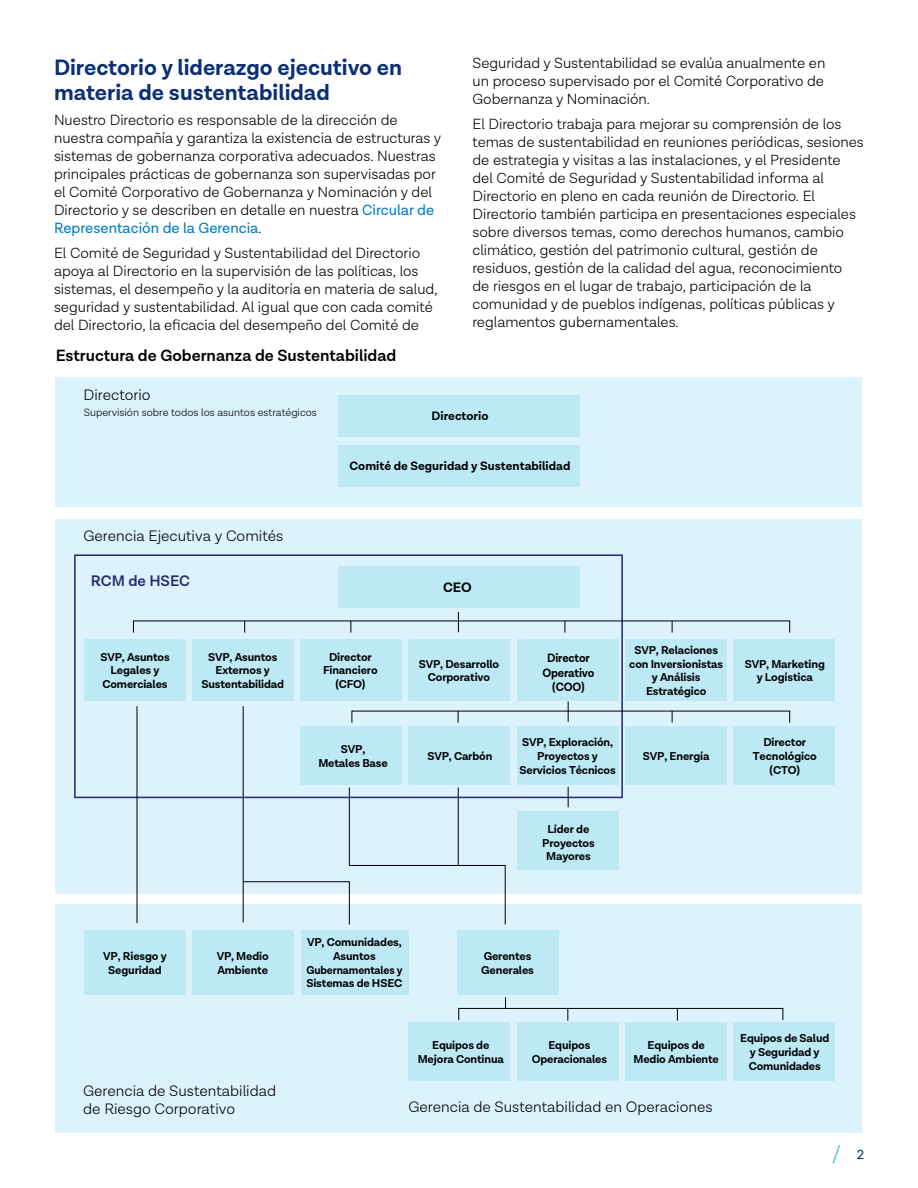
<style>
.page{position:relative;width:918px;height:1188px;background:#fff}
.page>*{position:absolute;margin:0;border:0;box-sizing:border-box;transform-origin:0 0}
.t1{font:700 22.5px/24.8px "Lota Grotesque";color:#0d2f76}
.t2{font:600 16.5px "Lota Grotesque";color:#000}
.t3{font:300 15.45px/18.5px "Lota Grotesque";color:#000}
.t4{font:600 15.45px "Lota Grotesque";color:#272c71}
.t5{font:300 15px/18px "Lota Grotesque";color:#000}
.t6{font:700 13.8px "Lota Grotesque";color:#000}
.t7{font:13.5px "Lota Grotesque";color:#0d2f76}
.t8{font:700 12.3px "Lota Grotesque";color:#000}
.t9{font:700 12.3px/14.7px "Lota Grotesque";color:#000;text-align:center;scale:.95 1}
.t10{font:700 11.55px/13.8px "Lota Grotesque";letter-spacing:-.01em;color:#000;text-align:center}
.t11{font:300 10.8px "Lota Grotesque";color:#000}
.s1{font-weight:400;color:#007dc5}
</style>
<div class="page">
<svg style="left:832px;top:1145px;width:9px;height:19px"></svg>
<div style="left:56px;top:519px;width:806px;height:375px;background:#dcf2fd"></div>
<div style="left:56px;top:904px;width:806px;height:229px;background:#dcf2fd"></div>
<div style="left:56px;top:377px;width:806px;height:130px;background:#dcf2fd"></div>
<svg style="left:74px;top:554px;width:549px;height:244px"></svg>
<div style="left:339px;top:445px;width:241px;height:42px;background:#bde9f4"></div>
<div style="left:339px;top:395px;width:241px;height:42px;background:#bde9f4"></div>
<div style="left:339px;top:566px;width:241px;height:42px;background:#bde9f4"></div>
<div style="left:301px;top:726px;width:101px;height:59px;background:#bde9f4"></div>
<div style="left:409px;top:726px;width:101px;height:59px;background:#bde9f4"></div>
<div style="left:517px;top:726px;width:102px;height:59px;background:#bde9f4"></div>
<div style="left:625px;top:726px;width:102px;height:59px;background:#bde9f4"></div>
<div style="left:733px;top:726px;width:102px;height:59px;background:#bde9f4"></div>
<div style="left:409px;top:1022px;width:101px;height:59px;background:#bde9f4"></div>
<div style="left:517px;top:1022px;width:102px;height:59px;background:#bde9f4"></div>
<div style="left:625px;top:1022px;width:102px;height:59px;background:#bde9f4"></div>
<div style="left:733px;top:1022px;width:102px;height:59px;background:#bde9f4"></div>
<svg style="left:458px;top:612px;width:1px;height:19px"></svg>
<div style="left:85px;top:640px;width:101px;height:61px;background:#bde9f4"></div>
<div style="left:193px;top:640px;width:101px;height:61px;background:#bde9f4"></div>
<div style="left:301px;top:640px;width:101px;height:61px;background:#bde9f4"></div>
<div style="left:409px;top:640px;width:101px;height:61px;background:#bde9f4"></div>
<div style="left:517px;top:640px;width:102px;height:61px;background:#bde9f4"></div>
<div style="left:625px;top:640px;width:102px;height:61px;background:#bde9f4"></div>
<div style="left:733px;top:640px;width:102px;height:61px;background:#bde9f4"></div>
<div style="left:92px;top:575px;width:77px;height:11px;background:#dcf2fd"></div>
<svg style="left:568px;top:701px;width:1px;height:20px"></svg>
<div style="left:85px;top:930px;width:101px;height:65px;background:#bde9f4"></div>
<div style="left:301px;top:930px;width:107px;height:65px;background:#bde9f4"></div>
<div style="left:192px;top:930px;width:102px;height:65px;background:#bde9f4"></div>
<div style="left:457px;top:930px;width:101px;height:65px;background:#bde9f4"></div>
<div style="left:517px;top:812px;width:102px;height:58px;background:#bde9f4"></div>
<svg style="left:568px;top:787px;width:1px;height:20px"></svg>
<svg style="left:244px;top:621px;width:1px;height:12px"></svg>
<svg style="left:350px;top:621px;width:1px;height:12px"></svg>
<svg style="left:565px;top:621px;width:1px;height:12px"></svg>
<svg style="left:672px;top:621px;width:1px;height:12px"></svg>
<svg style="left:672px;top:711px;width:1px;height:12px"></svg>
<svg style="left:458px;top:711px;width:1px;height:12px"></svg>
<div style="left:458px;top:1008px;width:325px;height:13px;border:1px solid #000"></div>
<svg style="left:567px;top:1009px;width:1px;height:12px"></svg>
<svg style="left:677px;top:1009px;width:1px;height:12px"></svg>
<hr style="left:243px;top:706px;width:1px;height:216px;background:#000">
<svg style="left:242px;top:787px;width:264px;height:138px"></svg>
<hr style="left:137px;top:706px;width:1px;height:217px;background:#000">
<h1 class="t1" style="left:54px;top:56px;width:350px">Directorio y liderazgo ejecutivo en materia de sustentabilidad</h1>
<p class="t5" style="left:54px;top:111px;width:389px">Nuestro Directorio es responsable de la dirección de nuestra compañía y garantiza la existencia de estructuras y sistemas de gobernanza corporativa adecuados. Nuestras principales prácticas de gobernanza son supervisadas por el Comité Corporativo de Gobernanza y Nominación y del Directorio y se describen en detalle en nuestra <span class="s1">Circular de Representación de la Gerencia</span>.</p>
<p class="t5" style="left:54px;top:244px;width:385px">El Comité de Seguridad y Sustentabilidad del Directorio apoya al Directorio en la supervisión de las políticas, los sistemas, el desempeño y la auditoría en materia de salud, seguridad y sustentabilidad. Al igual que con cada comité del Directorio, la eficacia del desempeño del Comité de</p>
<p class="t2" style="left:56px;top:346px;width:342px">Estructura de Gobernanza de Sustentabilidad</p>
<p class="t3" style="left:84px;top:386px;width:69px">Directorio</p>
<p class="t5" style="left:472px;top:54px;width:354px;text-align:justify">Seguridad y Sustentabilidad se evalúa anualmente en un proceso supervisado por el Comité Corporativo de Gobernanza y Nominación.</p>
<p class="t5" style="left:472px;top:115px;width:393px">El Directorio trabaja para mejorar su comprensión de los temas de sustentabilidad en reuniones periódicas, sesiones de estrategia y visitas a las instalaciones, y el Presidente del Comité de Seguridad y Sustentabilidad informa al Directorio en pleno en cada reunión de Directorio. El Directorio también participa en presentaciones especiales sobre diversos temas, como derechos humanos, cambio climático, gestión del patrimonio cultural, gestión de residuos, gestión de la calidad del agua, reconocimiento<br>de riesgos en el lugar de trabajo, participación de la comunidad y de pueblos indígenas, políticas públicas y reglamentos gubernamentales.</p>
<p class="t11" style="left:84px;top:407px;width:235px">Supervisión sobre todos los asuntos estratégicos</p>
<p class="t8" style="left:432px;top:409px;width:58px">Directorio</p>
<p class="t8" style="left:350px;top:459px;width:222px">Comité de Seguridad y Sustentabilidad</p>
<p class="t3" style="left:84px;top:527px;width:201px">Gerencia Ejecutiva y Comités</p>
<p class="t4" style="left:91px;top:572px;width:101px">RCM de HSEC</p>
<p class="t6" style="left:443px;top:579px;width:30px">CEO</p>
<p class="t10" style="left:100px;top:650px;width:71px">SVP, Asuntos<br>Legales y<br>Comerciales</p>
<p class="t10" style="left:201px;top:650px;width:84px">SVP, Asuntos<br>Externos y<br>Sustentabilidad</p>
<p class="t10" style="left:323px;top:650px;width:56px">Director<br>Financiero (CFO)</p>
<p class="t10" style="left:419px;top:657px;width:82px">SVP, Desarrollo<br>Corporativo</p>
<p class="t9" style="left:542px;top:651px;width:56px">Director<br>Operativo (COO)</p>
<p class="t10" style="left:629px;top:643px;width:95px">SVP, Relaciones con Inversionistas y Análisis<br>Estratégico</p>
<p class="t10" style="left:318px;top:743px;width:71px">SVP,<br>Metales Base</p>
<p class="t10" style="left:427px;top:750px;width:67px">SVP, Carbón</p>
<p class="t10" style="left:520px;top:736px;width:98px">SVP, Exploración,<br>Proyectos y<br>Servicios Técnicos</p>
<p class="t10" style="left:542px;top:822px;width:54px">Líder de<br>Proyectos<br>Mayores</p>
<p class="t10" style="left:643px;top:750px;width:68px">SVP, Energía</p>
<p class="t10" style="left:745px;top:657px;width:82px">SVP, Marketing y Logística</p>
<p class="t10" style="left:753px;top:736px;width:65px">Director<br>Tecnológico (CTO)</p>
<p class="t10" style="left:306px;top:935px;width:98px">VP, Comunidades,<br>Asuntos<br>Gubernamentales y<br>Sistemas de HSEC</p>
<p class="t10" style="left:103px;top:949px;width:65px">VP, Riesgo y<br>Seguridad</p>
<p class="t10" style="left:217px;top:949px;width:54px;text-align:left">VP, Medio<br>Ambiente</p>
<p class="t10" style="left:481px;top:949px;width:54px;text-align:left">Gerentes<br>Generales</p>
<p class="t3" style="left:83px;top:1081px;width:194px">Gerencia de Sustentabilidad de Riesgo Corporativo</p>
<p class="t10" style="left:418px;top:1039px;width:88px">Equipos de<br>Mejora Continua</p>
<p class="t10" style="left:532px;top:1039px;width:77px">Equipos<br>Operacionales</p>
<p class="t10" style="left:634px;top:1039px;width:87px">Equipos de<br>Medio Ambiente</p>
<p class="t10" style="left:740px;top:1032px;width:91px">Equipos de Salud y Seguridad y<br>Comunidades</p>
<p class="t3" style="left:408px;top:1098px;width:306px">Gerencia de Sustentabilidad en Operaciones</p>
<p class="t7" style="left:857px;top:1147px;width:9px">2</p>
</div>
